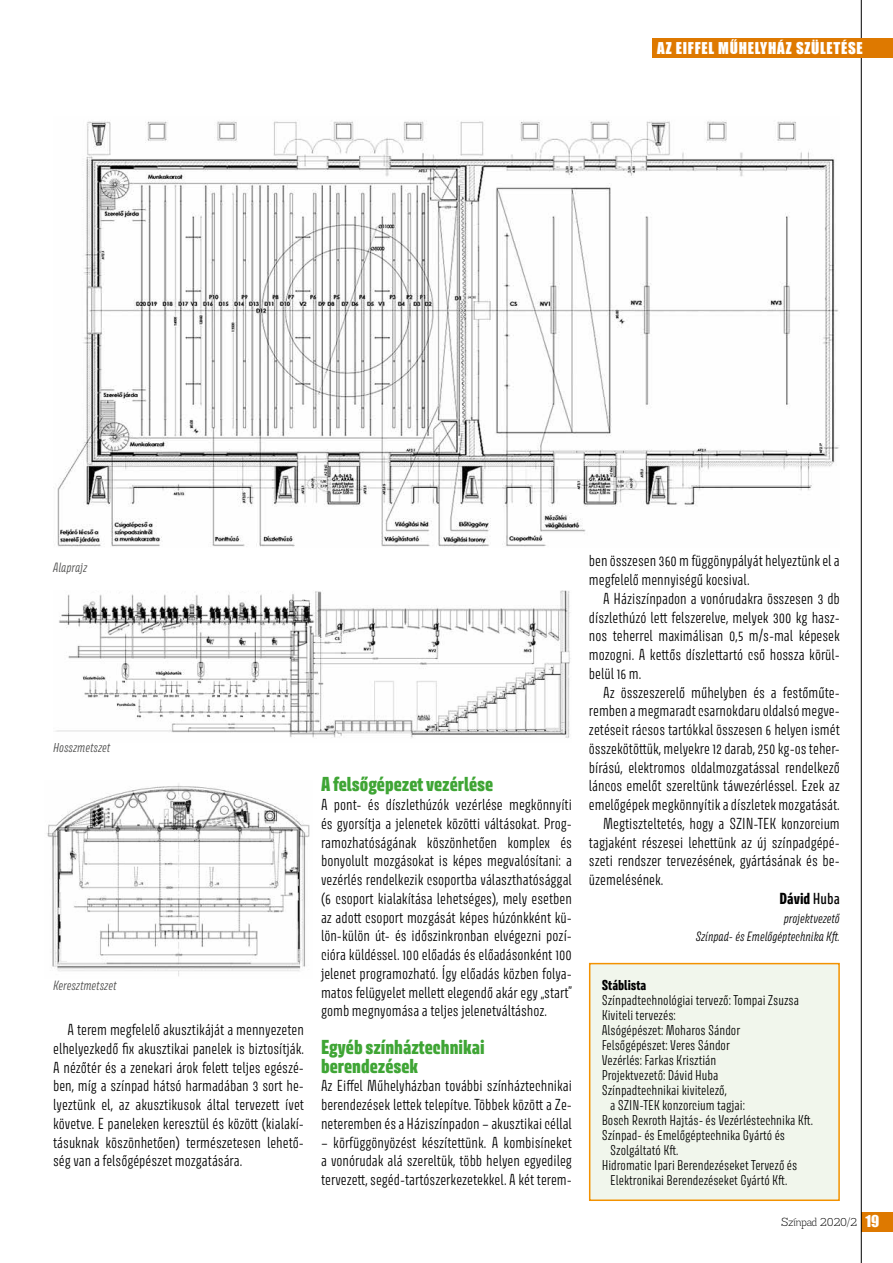
<style>
.page{position:relative;width:893px;height:1263px;background:#fff}
.page>*{position:absolute;margin:0;border:0;box-sizing:border-box;transform-origin:0 0}
.t1{font:18px/18.8px "Avory I Latn Bl";color:#3fa535}
.t2{font:15px "Impact";letter-spacing:.05em;color:#fff}
.t3{font:300 14.25px/18.8px "Avory I Latn";color:#000;text-align:justify}
.t4{font:14.25px "Avory I Latn Eb";color:#000}
.t5{font:300 12.75px "Avory I Latn";color:#000}
.t6{font:12.75px "Avory I Latn Eb";color:#000}
.t7{font:italic 300 12px/18.8px "Avory I Latn";color:#000;text-align:right}
.t8{font:italic 300 12px "Avory I Latn";color:#4a4a49}
.t9{font:12px "Madawaska Lt";color:#000}
.s1{font-family:"Avory I Latn Me"}
</style>
<div class="page">
<div style="left:861px;top:1212px;width:32px;height:19px;background:#de7900"></div>
<hr style="left:861px;top:0;width:1px;height:1263px;background:#000">
<div style="left:589px;top:963px;width:251px;height:238px;background:#f1f6ec;border:2px solid #f39200"></div>
<img style="left:55px;top:591px;width:516px;height:147px">
<img style="left:57px;top:120px;width:782px;height:427px">
<img style="left:47px;top:783px;width:263px;height:193px">
<div style="left:652px;top:38px;width:241px;height:19px;background:#de7900"></div>
<p class="t2" style="left:657px;top:36px;width:207px">AZ EIFFEL MŰHELYHÁZ SZÜLETÉSE</p>
<p class="t8" style="left:53px;top:560px;width:36px">Alaprajz</p>
<p class="t8" style="left:53px;top:740px;width:59px">Hosszmetszet</p>
<p class="t8" style="left:53px;top:978px;width:65px">Keresztmetszet</p>
<p class="t3" style="left:53px;top:1020px;width:252px;text-indent:14px">A terem megfelelő akusztikáját a mennyezeten elhelyezkedő fix akusztikai panelek is biztosítják.<br>A nézőtér és a zenekari árok felett teljes egészé&shy;ben, míg a színpad hátsó harmadában 3 sort he&shy;lyeztünk el, az akusztikusok által tervezett ívet követve. E paneleken keresztül és között (kialakí&shy;tásuknak köszönhetően) természetesen lehető&shy;ség van a felsőgépészet mozgatására.</p>
<p class="t1" style="left:321px;top:775px;width:174px">A felsőgépezet vezérlése</p>
<p class="t3" style="left:321px;top:795px;width:252px;text-align:left">A pont- és díszlethúzók vezérlése megkönnyíti és gyorsítja a jelenetek közötti váltásokat. Prog&shy;ramozhatóságának köszönhetően komplex és bonyolult mozgásokat is képes megvalósítani: a vezérlés rendelkezik csoportba választhatósággal (6 csoport kialakítása lehetséges), mely esetben az adott csoport mozgását képes húzónkként kü&shy;lön-külön út- és időszinkronban elvégezni pozí&shy;cióra küldéssel. 100 előadás és előadásonként 100 jelenet programozható. Így előadás közben folya&shy;matos felügyelet mellett elegendő akár egy „start” gomb megnyomása a teljes jelenetváltáshoz.</p>
<p class="t1" style="left:321px;top:1037px;width:165px">Egyéb színháztechnikai berendezések</p>
<p class="t3" style="left:321px;top:1076px;width:252px">Az Eiffel Műhelyházban további színháztechnikai berendezések lettek telepítve. Többek között a Ze&shy;neteremben és a Háziszínpadon – akusztikai céllal</p>
<p class="t3" style="left:321px;top:1133px;width:252px">– körfüggönyözést készítettünk. A kombisíneket a vonórudak alá szereltük, több helyen egyedileg tervezett, segéd-tartószerkezetekkel. A két terem-</p>
<p class="t3" style="left:589px;top:551px;width:252px">ben összesen 360 m függönypályát helyeztünk el a megfelelő mennyiségű kocsival.</p>
<p class="t3" style="left:589px;top:589px;width:252px;text-indent:14px">A Háziszínpadon a vonórudakra összesen 3 db díszlethúzó lett felszerelve, melyek 300 kg hasz&shy;nos teherrel maximálisan 0,5 m/s-mal képesek mozogni. A kettős díszlettartó cső hossza körül&shy;belül 16 m.</p>
<p class="t3" style="left:603px;top:683px;width:238px">Az összeszerelő műhelyben és a festőműte-</p>
<p class="t3" style="left:589px;top:701px;width:252px">remben a megmaradt csarnokdaru oldalsó megve-</p>
<p class="t3" style="left:589px;top:720px;width:252px">zetéseit rácsos tartókkal összesen 6 helyen ismét</p>
<p class="t3" style="left:589px;top:739px;width:252px">összekötöttük, melyekre 12 darab, 250 kg-os teher-</p>
<p class="t3" style="left:589px;top:758px;width:252px">bírású, elektromos oldalmozgatással rendelkező</p>
<p class="t3" style="left:589px;top:776px;width:252px">láncos emelőt szereltünk távvezérléssel. Ezek az</p>
<p class="t3" style="left:589px;top:795px;width:252px">emelőgépek megkönnyítik a díszletek mozgatását.</p>
<p class="t3" style="left:603px;top:814px;width:238px">Megtiszteltetés, hogy a SZIN-TEK konzorcium</p>
<p class="t3" style="left:589px;top:833px;width:252px">tagjaként részesei lehettünk az új színpadgépé-</p>
<p class="t3" style="left:589px;top:851px;width:252px">szeti rendszer tervezésének, gyártásának és be-</p>
<p class="t3" style="left:589px;top:870px;width:76px">üzemelésének.</p>
<p class="t4" style="left:780px;top:889px;width:62px">Dávid <span class="s1">Huba</span></p>
<p class="t7" style="left:696px;top:909px;width:146px">projektvezető<br>Színpad- és Emelőgéptechnika Kft.</p>
<p class="t6" style="left:602px;top:977px;width:46px">Stáblista</p>
<p class="t5" style="left:602px;top:992px;width:199px">Színpadtechnológiai tervező: Tompai Zsuzsa</p>
<p class="t5" style="left:602px;top:1007px;width:76px">Kiviteli tervezés:</p>
<p class="t5" style="left:602px;top:1022px;width:140px">Alsógépészet: Moharos Sándor</p>
<p class="t5" style="left:602px;top:1037px;width:130px">Felsőgépészet: Veres Sándor</p>
<p class="t5" style="left:602px;top:1052px;width:116px">Vezérlés: Farkas Krisztián</p>
<p class="t5" style="left:602px;top:1067px;width:118px">Projektvezető: Dávid Huba</p>
<p class="t5" style="left:602px;top:1082px;width:127px">Színpadtechnikai kivitelező,</p>
<p class="t5" style="left:610px;top:1097px;width:136px">a SZIN-TEK konzorcium tagjai:</p>
<p class="t5" style="left:602px;top:1112px;width:213px">Bosch Rexroth Hajtás- és Vezérléstechnika Kft.</p>
<p class="t5" style="left:602px;top:1127px;width:185px">Színpad- és Emelőgéptechnika Gyártó és</p>
<p class="t5" style="left:610px;top:1142px;width:70px">Szolgáltató Kft.</p>
<p class="t5" style="left:602px;top:1157px;width:197px">Hidromatic Ipari Berendezéseket Tervező és</p>
<p class="t5" style="left:610px;top:1172px;width:179px">Elektronikai Berendezéseket Gyártó Kft.</p>
<p class="t9" style="left:781px;top:1214px;width:77px">Színpad 2020/2</p>
<p class="t2" style="left:865px;top:1210px;width:15px">19</p>
</div>
